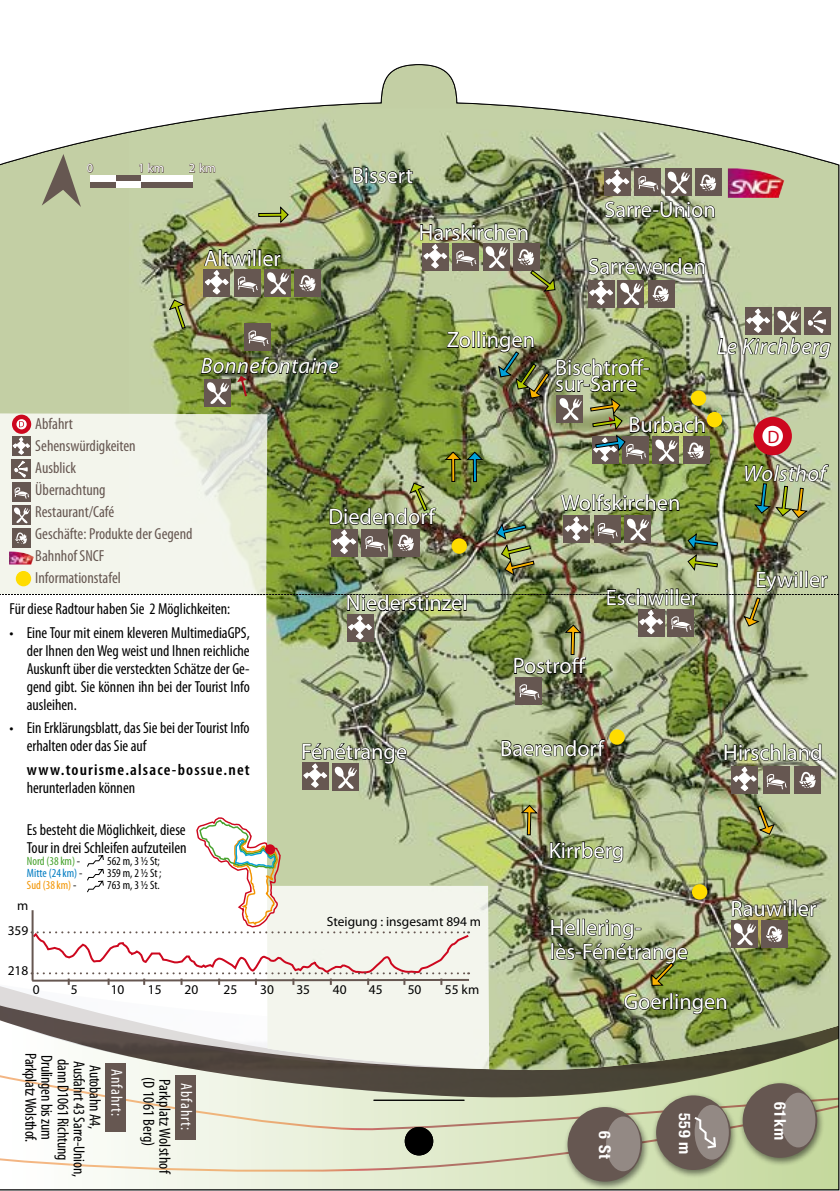
<style>
.page{position:relative;width:840px;height:1191px;background:#fff}
.page>*{position:absolute;margin:0;border:0;box-sizing:border-box;transform-origin:0 0}
.t1{font:22.2px/24.2px "Myriad Pro";color:#fff}
.t2{font:italic 22.2px "Myriad Pro";letter-spacing:.02em;color:#fff}
.t3{font:18px "Myriad Pro";color:#cd071e}
.t4{font:condensed 16px/18px "Myriad Pro";color:#000}
.t5{font:condensed 16px/22px "Myriad Pro";color:#665751}
.t6{font:600 condensed 16px "Myriad Pro";letter-spacing:.07em;color:#000;scale:1.07 1}
.t7{font:condensed 16px "Myriad Pro";letter-spacing:.06em;color:#fff}
.t8{font:700 condensed 16px "Helvetica Neue";letter-spacing:.06em;color:#fff}
.t9{font:13.4px "Myriad Pro";color:#000}
.t10{font:12.4px "Myriad Pro";color:#fff}
.t11{font:condensed 12px "Myriad Pro";color:#000}
.t12{font:condensed 12px "Myriad Pro";color:#007cc2}
.t13{font:condensed 12px "Myriad Pro";color:#45a12b}
.t14{font:condensed 12px "Myriad Pro";color:#f29400}
.s1{color:#000}
</style>
<div class="page">
<img style="left:0;top:64px;width:839px;height:1127px">
<hr style="left:373px;top:1100px;width:91px;height:1px;background:#000">
<div style="left:405px;top:1127px;width:27px;height:28px;background:#000;border-radius:50%"></div>
<div style="left:404px;top:1127px;width:29px;height:28px;border:1px solid #000;border-radius:50%"></div>
<img style="left:0;top:154px;width:838px;height:520px">
<svg style="left:30px;top:816px;width:441px;height:169px"></svg>
<div style="left:265px;top:844px;width:10px;height:10px;background:#cd071e;border-radius:50%"></div>
<p class="t10" style="left:87px;top:160px;width:8px">0</p>
<p class="t10" style="left:138px;top:160px;width:27px">1 km</p>
<p class="t10" style="left:189px;top:160px;width:28px">2 km</p>
<h1 class="t1" style="left:204px;top:246px;width:78px">Altwiller</h1>
<h1 class="t1" style="left:351px;top:163px;width:63px">Bissert</h1>
<h1 class="t1" style="left:418px;top:220px;width:112px">Harskirchen</h1>
<h1 class="t1" style="left:604px;top:197px;width:113px">Sarre-Union</h1>
<h1 class="t1" style="left:588px;top:254px;width:119px">Sarrewerden</h1>
<h1 class="t1" style="left:446px;top:327px;width:90px">Zollingen</h1>
<h1 class="t2" style="left:201px;top:352px;width:139px">Bonnefontaine</h1>
<h1 class="t1" style="left:554px;top:359px;width:96px;line-height:16.4px">Bischtroff&shy;sur-Sarre</h1>
<p class="t5" style="left:35px;top:412px;width:159px">Abfahrt<br>Sehenswürdigkeiten<br>Ausblick<br>Übernachtung<br>Restaurant/Café<br>Geschäfte: Produkte der Gegend<br>Bahnhof SNCF<br>Informationstafel</p>
<h1 class="t1" style="left:628px;top:412px;width:79px">Burbach</h1>
<h1 class="t1" style="left:346px;top:590px;width:123px">Niederstinzel</h1>
<h1 class="t1" style="left:560px;top:490px;width:121px">Wolfskirchen</h1>
<h1 class="t1" style="left:328px;top:504px;width:108px">Diedendorf</h1>
<h1 class="t1" style="left:605px;top:585px;width:94px">Eschwiller</h1>
<p class="t4" style="left:10px;top:599px;width:222px">Für diese Radtour haben Sie 2 Möglichkeiten:</p>
<p class="t4" style="left:27px;top:623px;width:224px;text-align:justify;text-indent:-17px">• EineTour mit einem kleveren MultimediaGPS, der Ihnen den Weg weist und Ihnen reichliche Auskunft über die versteckten Schätze der Ge&shy;gend gibt. Sie können ihn bei der Tourist Info ausleihen.</p>
<p class="t4" style="left:27px;top:719px;width:224px;text-indent:-17px">• Ein Erklärungsblatt, das Sie bei derTourist Info erhalten oder das Sie auf</p>
<p class="t6" style="left:27px;top:761px;width:210px">www.tourisme.alsace-bossue.net</p>
<p class="t4" style="left:27px;top:778px;width:110px">herunterladen können</p>
<h1 class="t1" style="left:512px;top:653px;width:74px">Postroff</h1>
<h1 class="t1" style="left:500px;top:736px;width:105px">Baerendorf</h1>
<h1 class="t1" style="left:301px;top:739px;width:107px">Fénétrange</h1>
<p class="t4" style="left:27px;top:820px;width:161px">Es besteht die Möglichkeit, diese<br>Tour in drei Schleifen aufzuteilen</p>
<p class="t13" style="left:27px;top:853px;width:55px">Nord (38km) <span class="s1">-</span></p>
<p class="t11" style="left:107px;top:853px;width:54px">562 m, 3 ½ St;</p>
<p class="t12" style="left:27px;top:865px;width:57px">Mitte (24km) <span class="s1">-</span></p>
<p class="t11" style="left:107px;top:865px;width:56px">359 m, 2 ½ St;</p>
<p class="t14" style="left:27px;top:877px;width:51px">Sud (38km) <span class="s1">-</span></p>
<p class="t11" style="left:107px;top:877px;width:54px">763 m, 3 ½ St.</p>
<p class="t9" style="left:17px;top:897px;width:13px">m</p>
<p class="t9" style="left:8px;top:922px;width:22px">359</p>
<p class="t9" style="left:8px;top:962px;width:22px">218</p>
<p class="t9" style="left:327px;top:913px;width:155px">Steigung : insgesamt 894 m</p>
<h1 class="t1" style="left:548px;top:838px;width:77px">Kirrberg</h1>
<h1 class="t1" style="left:549px;top:915px;width:139px">Hellering&shy;lès-Fénétrange</h1>
<h1 class="t2" style="left:716px;top:332px;width:115px">Le Kirchberg</h1>
<p class="t3" style="left:767px;top:425px;width:13px">D</p>
<h1 class="t2" style="left:742px;top:460px;width:84px">Wolsthof</h1>
<h1 class="t1" style="left:755px;top:567px;width:74px">Eywiller</h1>
<h1 class="t1" style="left:723px;top:740px;width:101px">Hirschland</h1>
<h1 class="t1" style="left:730px;top:896px;width:87px">Rauwiller</h1>
<p class="t9" style="left:33px;top:981px;width:8px">0</p>
<p class="t9" style="left:71px;top:981px;width:8px">5</p>
<p class="t9" style="left:111px;top:981px;width:15px">10</p>
<p class="t9" style="left:148px;top:981px;width:15px">15</p>
<p class="t9" style="left:184px;top:981px;width:15px">20</p>
<p class="t9" style="left:223px;top:981px;width:15px">25</p>
<p class="t9" style="left:260px;top:981px;width:15px">30</p>
<p class="t9" style="left:296px;top:981px;width:15px">35</p>
<p class="t9" style="left:333px;top:981px;width:15px">40</p>
<p class="t9" style="left:368px;top:981px;width:15px">45</p>
<p class="t9" style="left:407px;top:981px;width:15px">50</p>
<p class="t9" style="left:444px;top:981px;width:36px">55 km</p>
<p class="t4" style="left:40px;top:1053px;width:91px;rotate:90deg">Parkplatz Wolsthof.</p>
<p class="t4" style="left:56px;top:1055px;width:86px;rotate:90deg">Drulingen bis zum</p>
<p class="t4" style="left:111px;top:1059px;width:103px;line-height:32px;text-indent:6px;rotate:90deg">Autobahn A4,<br>dann D1061 Richtung</p>
<p class="t4" style="left:88px;top:1061px;width:117px;rotate:90deg">Ausfahrt 43 Sarre-Union,</p>
<p class="t7" style="left:126px;top:1069px;width:49px;rotate:90deg">Anfahrt:</p>
<p class="t4" style="left:158px;top:1077px;width:71px;rotate:90deg">(D 1061 Berg)</p>
<p class="t4" style="left:174px;top:1079px;width:96px;rotate:90deg">Parkplatz Wolsthof</p>
<p class="t7" style="left:196px;top:1083px;width:49px;rotate:90deg">Abfahrt:</p>
<h1 class="t1" style="left:623px;top:989px;width:105px">Goerlingen</h1>
<p class="t8" style="left:614px;top:1131px;width:29px;rotate:90deg">6 St</p>
<p class="t8" style="left:694px;top:1112px;width:43px;rotate:90deg">559 m</p>
<p class="t8" style="left:789px;top:1101px;width:40px;rotate:90deg">61km</p>
</div>
